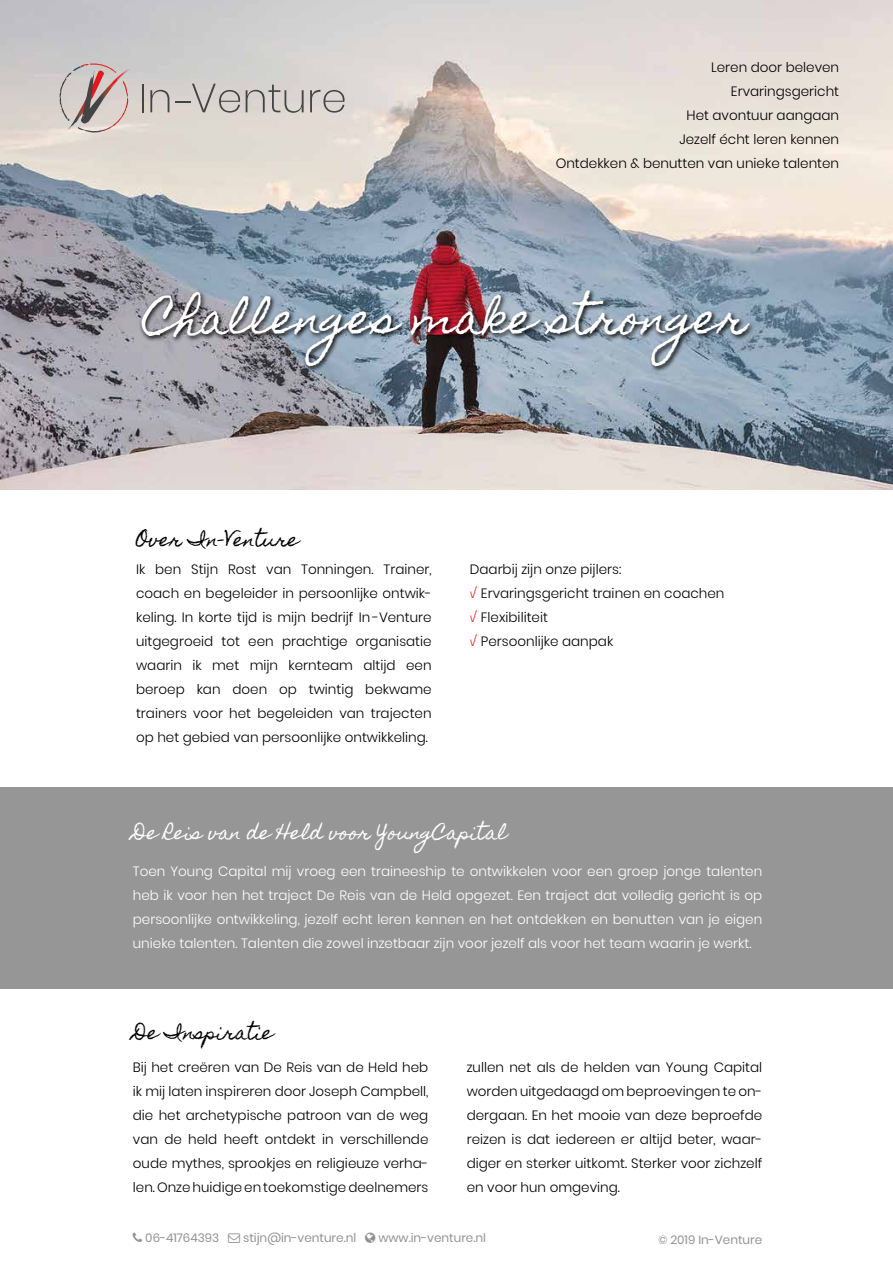
<style>
.page{position:relative;width:893px;height:1263px;background:#fff}
.page>*{position:absolute;margin:0;border:0;box-sizing:border-box;transform-origin:0 0}
.t1{font:42px "Homemade Apple";color:#fff}
.t2{font:18px "Homemade Apple";color:#fff}
.t3{font:18px "Homemade Apple";color:#000}
.t4{font:300 13.5px/24px "Poppins";color:#000;text-align:justify}
.t5{font:300 13.5px/24px "Poppins";color:#fff;text-align:justify}
.t6{font:12px "Poppins";color:#929292}
.s1{font-family:"Exo 2";color:#e2111b}
</style>
<div class="page">
<img style="left:0;top:0;width:893px;height:489px">
<svg style="left:60px;top:63px;width:71px;height:70px;background:#c7b6b3"></svg>
<hr style="left:142px;top:84px;width:2px;height:28px;background:#444">
<svg style="left:150px;top:90px;width:19px;height:22px"></svg>
<svg style="left:175px;top:84px;width:65px;height:29px;background:#c3bebb"></svg>
<svg style="left:246px;top:85px;width:58px;height:28px;background:#c0bcb8"></svg>
<svg style="left:310px;top:90px;width:35px;height:23px"></svg>
<svg style="left:139px;top:288px;width:617px;height:85px;background:#808592"></svg>
<div style="left:0;top:787px;width:893px;height:202px;background:#979696"></div>
<p class="t4" style="left:556px;top:56px;width:285px;text-align:right">Leren door beleven<br>Ervaringsgericht<br>Het avontuur aangaan<br>Jezelf écht leren kennen<br>Ontdekken &amp; benutten van unieke talenten</p>
<h1 class="t1" style="left:144px;top:294px;width:605px">Challenges make stronger</h1>
<h2 class="t3" style="left:136px;top:529px;width:164px">Over In-Venture</h2>
<p class="t4" style="left:136px;top:557px;width:297px">Ik ben Stijn Rost van Tonningen. Trainer, coach en begeleider in persoonlijke ontwik&shy;keling. In korte tijd is mijn bedrijf In -Venture uitgegroeid tot een prachtige organisatie waarin ik met mijn kernteam altijd een beroep kan doen op twintig bekwame trainers voor het begeleiden van trajecten op het gebied van persoonlijke ontwikkeling.</p>
<p class="t4" style="left:470px;top:557px;width:256px;text-align:left">Daarbij zijn onze pijlers:<br><span class="s1">√</span> Ervaringsgericht trainen en coachen <span class="s1">√</span> Flexibiliteit<br><span class="s1">√</span> Persoonlijke aanpak</p>
<h2 class="t2" style="left:133px;top:822px;width:376px">De Reis van de Held voor YoungCapital</h2>
<p class="t5" style="left:133px;top:859px;width:631px">Toen Young Capital mij vroeg een traineeship te ontwikkelen voor een groep jonge talenten heb ik voor hen het traject De Reis van de Held opgezet. Een traject dat volledig gericht is op persoonlijke ontwikkeling, jezelf echt leren kennen en het ontdekken en benutten van je eigen unieke talenten. Talenten die zowel inzetbaar zijn voor jezelf als voor het team waarin je werkt.</p>
<h2 class="t3" style="left:134px;top:1022px;width:141px">De Inspiratie</h2>
<p class="t4" style="left:133px;top:1055px;width:297px">Bij het creëren van De Reis van de Held heb ik mij laten inspireren door Joseph Campbell, die het archetypische patroon van de weg van de held heeft ontdekt in verschillende oude mythes, sprookjes en religieuze verha&shy;len. Onze huidige en toekomstige deelnemers</p>
<p class="t4" style="left:467px;top:1055px;width:297px">zullen net als de helden van Young Capital worden uitgedaagd om beproevingen te on&shy;dergaan. En het mooie van deze beproefde reizen is dat iedereen er altijd beter, waar&shy;diger en sterker uitkomt. Sterker voor zichzelf en voor hun omgeving.</p>
<p class="t6" style="left:145px;top:1231px;width:75px">06-41764393</p>
<p class="t6" style="left:243px;top:1231px;width:115px">stijn@in-venture.nl</p>
<p class="t6" style="left:378px;top:1231px;width:109px">www.in-venture.nl</p>
<p class="t6" style="left:658px;top:1232px;width:106px">© 2019 In-Venture</p>
</div>
